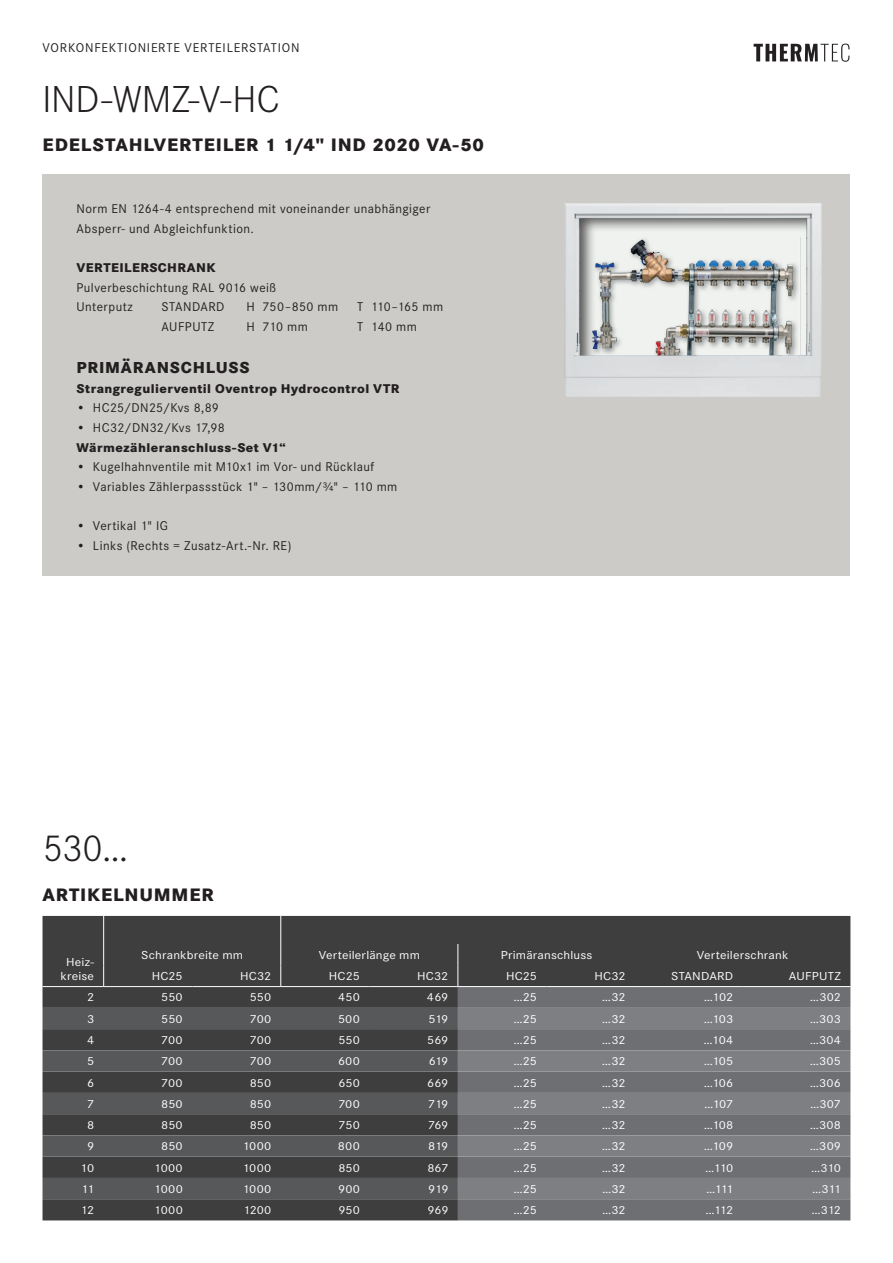
<style>
.page{position:relative;width:893px;height:1263px;background:#fff}
.page>*{position:absolute;margin:0;border:0;box-sizing:border-box;transform-origin:0 0}
.t1{font:300 39px "Corporate S";letter-spacing:-.005em;color:#231f20}
.t2{font:800 18.75px "Corporate S";letter-spacing:.04em;color:#231f20}
.t3{font:800 16.5px "Corporate S";letter-spacing:.05em;color:#231f20}
.t4{font:13.2px/19.6px "Corporate S";letter-spacing:.035em;color:#231f20}
.t5{font:800 13.2px "Corporate S";letter-spacing:.035em;color:#231f20}
.t6{font:13.2px "Corporate S";letter-spacing:.06em;color:#231f20}
.t7{font:12px/14.4px "Corporate S";letter-spacing:.005em;color:#fff;text-align:center;scale:1.12 1}
</style>
<div class="page">
<div style="left:43px;top:174px;width:807px;height:402px;background:#cccbc8"></div>
<img style="left:564px;top:203px;width:258px;height:194px">
<svg style="left:754px;top:44px;width:95px;height:18px"></svg>
<svg style="left:43px;top:915px;width:807px;height:1px"></svg>
<div style="left:43px;top:916px;width:807px;height:304px;background:#3e3e3f"></div>
<svg style="left:458px;top:987px;width:392px;height:233px;fill:#6e6f72"></svg>
<svg style="left:43px;top:1008px;width:415px;height:191px;fill:#57585a"></svg>
<svg style="left:458px;top:1008px;width:392px;height:191px;fill:#7d7f82"></svg>
<svg style="left:103px;top:916px;width:1px;height:70px"></svg>
<svg style="left:281px;top:916px;width:1px;height:70px"></svg>
<svg style="left:458px;top:944px;width:1px;height:42px"></svg>
<hr style="left:43px;top:986px;width:61px;height:1px;background:#fff">
<hr style="left:104px;top:986px;width:88px;height:1px;background:#fff">
<hr style="left:192px;top:986px;width:89px;height:1px;background:#fff">
<hr style="left:281px;top:986px;width:88px;height:1px;background:#fff">
<hr style="left:369px;top:986px;width:89px;height:1px;background:#fff">
<hr style="left:458px;top:986px;width:88px;height:1px;background:#fff">
<hr style="left:546px;top:986px;width:89px;height:1px;background:#fff">
<hr style="left:635px;top:986px;width:108px;height:1px;background:#fff">
<hr style="left:743px;top:986px;width:107px;height:1px;background:#fff">
<p class="t6" style="left:43px;top:41px;width:259px">VORKONFEKTIONIERTE VERTEILERSTATION</p>
<h1 class="t1" style="left:43px;top:77px;width:239px">IND-WMZ-V-HC</h1>
<h2 class="t2" style="left:43px;top:133px;width:443px">EDELSTAHLVERTEILER 1 1/4" IND 2020 VA-50</h2>
<p class="t4" style="left:77px;top:199px;width:355px">Norm EN 1264-4 entsprechend mit voneinander unabhängiger<br>Absperr- und Abgleichfunktion.</p>
<p class="t5" style="left:77px;top:260px;width:141px">VERTEILERSCHRANK</p>
<p class="t4" style="left:77px;top:277px;width:201px">Pulverbeschichtung RAL 9016 weiß<br>Unterputz</p>
<p class="t4" style="left:162px;top:297px;width:64px">STANDARD</p>
<p class="t4" style="left:247px;top:297px;width:93px">H 750–850 mm</p>
<p class="t4" style="left:357px;top:297px;width:87px">T 110–165 mm</p>
<p class="t4" style="left:162px;top:317px;width:54px">AUFPUTZ</p>
<p class="t4" style="left:247px;top:317px;width:63px">H 710 mm</p>
<p class="t4" style="left:357px;top:317px;width:61px">T 140 mm</p>
<h3 class="t3" style="left:77px;top:358px;width:175px">PRIMÄRANSCHLUSS</h3>
<p class="t5" style="left:77px;top:380px;width:324px">Strangregulierventil Oventrop Hydrocontrol VTR</p>
<p class="t4" style="left:77px;top:398px;width:144px">• HC25/DN25/Kvs 8,89</p>
<p class="t4" style="left:77px;top:418px;width:150px">• HC32/DN32/Kvs 17,98</p>
<p class="t5" style="left:77px;top:439px;width:211px">Wärmezähleranschluss-Set V1“</p>
<p class="t4" style="left:77px;top:457px;width:299px">• Kugelhahnventile mit M10x1 im Vor- und Rücklauf</p>
<p class="t4" style="left:77px;top:477px;width:322px">• Variables Zählerpassstück 1" – 130mm/¾" – 110 mm</p>
<p class="t4" style="left:77px;top:516px;width:93px">• Vertikal 1" IG</p>
<p class="t4" style="left:77px;top:536px;width:216px">• Links (Rechts = Zusatz-Art.-Nr. RE)</p>
<h1 class="t1" style="left:43px;top:826px;width:88px">530…</h1>
<h2 class="t2" style="left:43px;top:883px;width:173px">ARTIKELNUMMER</h2>
<p class="t7" style="left:61px;top:955px;width:31px">Heiz&shy;kreise</p>
<p class="t7" style="left:141px;top:948px;width:92px">Schrankbreite mm</p>
<p class="t7" style="left:319px;top:948px;width:92px">Verteilerlänge mm</p>
<p class="t7" style="left:501px;top:948px;width:83px">Primäranschluss</p>
<p class="t7" style="left:697px;top:948px;width:83px">Verteilerschrank</p>
<p class="t7" style="left:152px;top:969px;width:29px">HC25</p>
<p class="t7" style="left:240px;top:969px;width:29px">HC32</p>
<p class="t7" style="left:329px;top:969px;width:29px">HC25</p>
<p class="t7" style="left:417px;top:969px;width:29px">HC32</p>
<p class="t7" style="left:506px;top:969px;width:29px">HC25</p>
<p class="t7" style="left:594px;top:969px;width:29px">HC32</p>
<p class="t7" style="left:671px;top:969px;width:57px">STANDARD</p>
<p class="t7" style="left:789px;top:969px;width:48px">AUFPUTZ</p>
<p class="t7" style="left:87px;top:990px;width:8px">2</p>
<p class="t7" style="left:161px;top:990px;width:21px">550</p>
<p class="t7" style="left:250px;top:990px;width:21px">550</p>
<p class="t7" style="left:338px;top:990px;width:21px">450</p>
<p class="t7" style="left:427px;top:990px;width:21px">469</p>
<p class="t7" style="left:513px;top:990px;width:23px">…25</p>
<p class="t7" style="left:602px;top:990px;width:23px">…32</p>
<p class="t7" style="left:704px;top:990px;width:28px">…102</p>
<p class="t7" style="left:810px;top:990px;width:29px">…302</p>
<p class="t7" style="left:87px;top:1012px;width:8px">3</p>
<p class="t7" style="left:161px;top:1012px;width:21px">550</p>
<p class="t7" style="left:250px;top:1012px;width:21px">700</p>
<p class="t7" style="left:338px;top:1012px;width:21px">500</p>
<p class="t7" style="left:429px;top:1012px;width:19px">519</p>
<p class="t7" style="left:513px;top:1012px;width:23px">…25</p>
<p class="t7" style="left:602px;top:1012px;width:23px">…32</p>
<p class="t7" style="left:704px;top:1012px;width:28px">…103</p>
<p class="t7" style="left:810px;top:1012px;width:29px">…303</p>
<p class="t7" style="left:87px;top:1033px;width:8px">4</p>
<p class="t7" style="left:161px;top:1033px;width:21px">700</p>
<p class="t7" style="left:250px;top:1033px;width:21px">700</p>
<p class="t7" style="left:338px;top:1033px;width:21px">550</p>
<p class="t7" style="left:427px;top:1033px;width:20px">569</p>
<p class="t7" style="left:513px;top:1033px;width:23px">…25</p>
<p class="t7" style="left:602px;top:1033px;width:23px">…32</p>
<p class="t7" style="left:704px;top:1033px;width:28px">…104</p>
<p class="t7" style="left:810px;top:1033px;width:29px">…304</p>
<p class="t7" style="left:87px;top:1054px;width:8px">5</p>
<p class="t7" style="left:161px;top:1054px;width:21px">700</p>
<p class="t7" style="left:250px;top:1054px;width:21px">700</p>
<p class="t7" style="left:338px;top:1054px;width:21px">600</p>
<p class="t7" style="left:429px;top:1054px;width:19px">619</p>
<p class="t7" style="left:513px;top:1054px;width:23px">…25</p>
<p class="t7" style="left:602px;top:1054px;width:23px">…32</p>
<p class="t7" style="left:704px;top:1054px;width:28px">…105</p>
<p class="t7" style="left:810px;top:1054px;width:29px">…305</p>
<p class="t7" style="left:87px;top:1075px;width:8px">6</p>
<p class="t7" style="left:161px;top:1075px;width:21px">700</p>
<p class="t7" style="left:250px;top:1075px;width:21px">850</p>
<p class="t7" style="left:338px;top:1075px;width:21px">650</p>
<p class="t7" style="left:427px;top:1075px;width:20px">669</p>
<p class="t7" style="left:513px;top:1075px;width:23px">…25</p>
<p class="t7" style="left:602px;top:1075px;width:23px">…32</p>
<p class="t7" style="left:704px;top:1075px;width:28px">…106</p>
<p class="t7" style="left:810px;top:1075px;width:29px">…306</p>
<p class="t7" style="left:87px;top:1097px;width:8px">7</p>
<p class="t7" style="left:161px;top:1097px;width:21px">850</p>
<p class="t7" style="left:250px;top:1097px;width:21px">850</p>
<p class="t7" style="left:338px;top:1097px;width:21px">700</p>
<p class="t7" style="left:428px;top:1097px;width:20px">719</p>
<p class="t7" style="left:513px;top:1097px;width:23px">…25</p>
<p class="t7" style="left:602px;top:1097px;width:23px">…32</p>
<p class="t7" style="left:704px;top:1097px;width:28px">…107</p>
<p class="t7" style="left:810px;top:1097px;width:29px">…307</p>
<p class="t7" style="left:87px;top:1118px;width:8px">8</p>
<p class="t7" style="left:161px;top:1118px;width:21px">850</p>
<p class="t7" style="left:250px;top:1118px;width:21px">850</p>
<p class="t7" style="left:339px;top:1118px;width:20px">750</p>
<p class="t7" style="left:428px;top:1118px;width:20px">769</p>
<p class="t7" style="left:513px;top:1118px;width:23px">…25</p>
<p class="t7" style="left:602px;top:1118px;width:23px">…32</p>
<p class="t7" style="left:704px;top:1118px;width:28px">…108</p>
<p class="t7" style="left:810px;top:1118px;width:29px">…308</p>
<p class="t7" style="left:87px;top:1139px;width:8px">9</p>
<p class="t7" style="left:161px;top:1139px;width:21px">850</p>
<p class="t7" style="left:242px;top:1139px;width:27px">1000</p>
<p class="t7" style="left:338px;top:1139px;width:21px">800</p>
<p class="t7" style="left:428px;top:1139px;width:19px">819</p>
<p class="t7" style="left:513px;top:1139px;width:23px">…25</p>
<p class="t7" style="left:602px;top:1139px;width:23px">…32</p>
<p class="t7" style="left:704px;top:1139px;width:28px">…109</p>
<p class="t7" style="left:810px;top:1139px;width:29px">…309</p>
<p class="t7" style="left:80px;top:1160px;width:14px">10</p>
<p class="t7" style="left:154px;top:1160px;width:27px">1000</p>
<p class="t7" style="left:242px;top:1160px;width:27px">1000</p>
<p class="t7" style="left:338px;top:1160px;width:21px">850</p>
<p class="t7" style="left:427px;top:1160px;width:20px">867</p>
<p class="t7" style="left:513px;top:1160px;width:23px">…25</p>
<p class="t7" style="left:602px;top:1160px;width:23px">…32</p>
<p class="t7" style="left:705px;top:1160px;width:27px">…110</p>
<p class="t7" style="left:811px;top:1160px;width:28px">…310</p>
<p class="t7" style="left:81px;top:1182px;width:13px">11</p>
<p class="t7" style="left:154px;top:1182px;width:27px">1000</p>
<p class="t7" style="left:242px;top:1182px;width:27px">1000</p>
<p class="t7" style="left:338px;top:1182px;width:21px">900</p>
<p class="t7" style="left:428px;top:1182px;width:20px">919</p>
<p class="t7" style="left:513px;top:1182px;width:23px">…25</p>
<p class="t7" style="left:602px;top:1182px;width:23px">…32</p>
<p class="t7" style="left:706px;top:1182px;width:26px">…111</p>
<p class="t7" style="left:812px;top:1182px;width:27px">…311</p>
<p class="t7" style="left:81px;top:1203px;width:14px">12</p>
<p class="t7" style="left:154px;top:1203px;width:27px">1000</p>
<p class="t7" style="left:243px;top:1203px;width:27px">1200</p>
<p class="t7" style="left:339px;top:1203px;width:21px">950</p>
<p class="t7" style="left:427px;top:1203px;width:20px">969</p>
<p class="t7" style="left:513px;top:1203px;width:23px">…25</p>
<p class="t7" style="left:602px;top:1203px;width:23px">…32</p>
<p class="t7" style="left:705px;top:1203px;width:26px">…112</p>
<p class="t7" style="left:811px;top:1203px;width:28px">…312</p>
</div>
